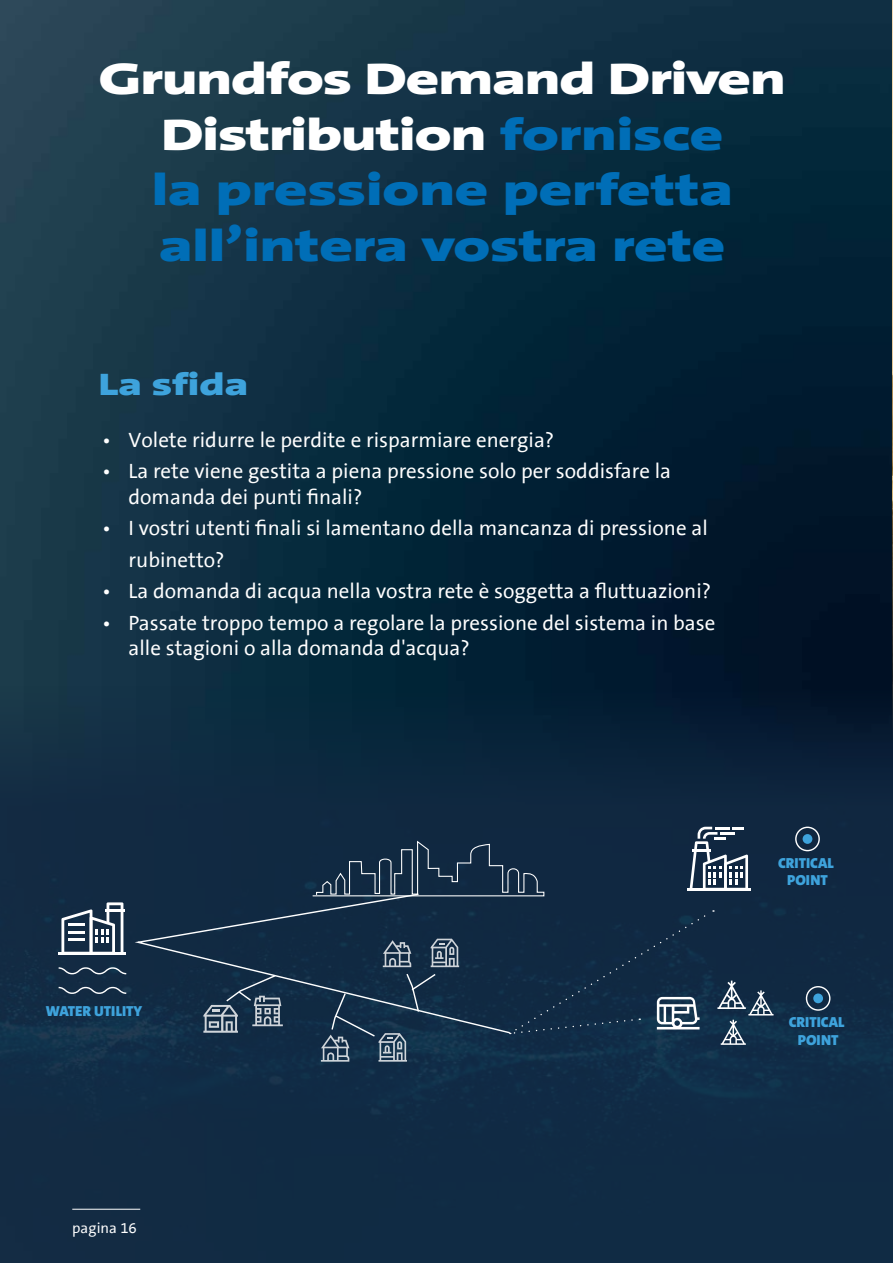
<style>
.page{position:relative;width:893px;height:1263px;background:#fff}
.page>*{position:absolute;margin:0;border:0;box-sizing:border-box;transform-origin:0 0}
.t1{font:900 45px/55.5px "Grundfos The Sans Extd";letter-spacing:-.015em;color:#006eb7;text-align:center}
.t2{font:900 31.5px "Grundfos The Sans Extd";color:#3ea3dc}
.t3{font:21px/25.5px "Grundfos The Sans";color:#fff}
.t4{font:15px "Grundfos The Sans";color:#fff}
.t5{font:900 14.7px/17.5px "Grundfos The Sans";color:#3ea3dc;text-align:center}
.s1{color:#fff}
</style>
<div class="page">
<img style="left:0;top:0;width:892px;height:685px">
<img style="left:892px;top:0;width:1px;height:685px">
<div style="left:0;top:685px;width:893px;height:578px;background:#122942"></div>
<hr style="left:72px;top:1209px;width:68px;height:1px;background:#fff">
<hr style="left:105px;top:909px;width:20px;height:3px;background:#fff">
<hr style="left:59px;top:952px;width:67px;height:2px;background:#fff">
<svg style="left:61px;top:902px;width:62px;height:50px"></svg>
<hr style="left:687px;top:888px;width:64px;height:2px;background:#fff">
<svg style="left:690px;top:827px;width:58px;height:61px"></svg>
<hr style="left:692px;top:849px;width:19px;height:3px;background:#fff">
<svg style="left:312px;top:840px;width:233px;height:57px"></svg>
<svg style="left:321px;top:1034px;width:138px;height:28px"></svg>
<svg style="left:510px;top:910px;width:263px;height:135px"></svg>
<svg style="left:58px;top:967px;width:69px;height:8px"></svg>
<svg style="left:58px;top:986px;width:70px;height:8px"></svg>
<svg style="left:131px;top:893px;width:380px;height:141px"></svg>
<div style="left:813px;top:993px;width:10px;height:10px;background:#3ea3dc;border-radius:50%"></div>
<div style="left:806px;top:986px;width:24px;height:25px;border:1px solid #fff;border-radius:50%"></div>
<div style="left:803px;top:834px;width:9px;height:10px;background:#3ea3dc;border-radius:50%"></div>
<div style="left:795px;top:827px;width:25px;height:24px;border:1px solid #fff;border-radius:50%"></div>
<h1 class="t1" style="left:99px;top:52px;width:688px"><span class="s1">Grundfos Demand Driven<br>Distribution</span> fornisce<br>la pressione perfetta all’intera vostra rete</h1>
<h2 class="t2" style="left:99px;top:364px;width:151px">La sfida</h2>
<p class="t3" style="left:102px;top:428px;width:454px">• Volete ridurre le perdite e risparmiare energia?</p>
<p class="t3" style="left:129px;top:459px;width:544px;text-indent:-27px">• La rete viene gestita a piena pressione solo per soddisfare la domanda dei punti finali?</p>
<p class="t3" style="left:129px;top:513px;width:581px;line-height:31.5px;text-indent:-27px">• I vostri utenti finali si lamentano della mancanza di pressione al rubinetto?</p>
<p class="t3" style="left:102px;top:579px;width:611px">• La domanda di acqua nella vostra rete è soggetta a fluttuazioni?</p>
<p class="t3" style="left:129px;top:611px;width:588px;text-indent:-27px">• Passate troppo tempo a regolare la pressione del sistema in base alle stagioni o alla domanda d'acqua?</p>
<p class="t5" style="left:46px;top:1002px;width:98px">WATER UTILITY</p>
<p class="t4" style="left:72px;top:1220px;width:66px">pagina 16</p>
<p class="t5" style="left:778px;top:854px;width:57px">CRITICAL<br>POINT</p>
<p class="t5" style="left:789px;top:1014px;width:57px">CRITICAL<br>POINT</p>
</div>
